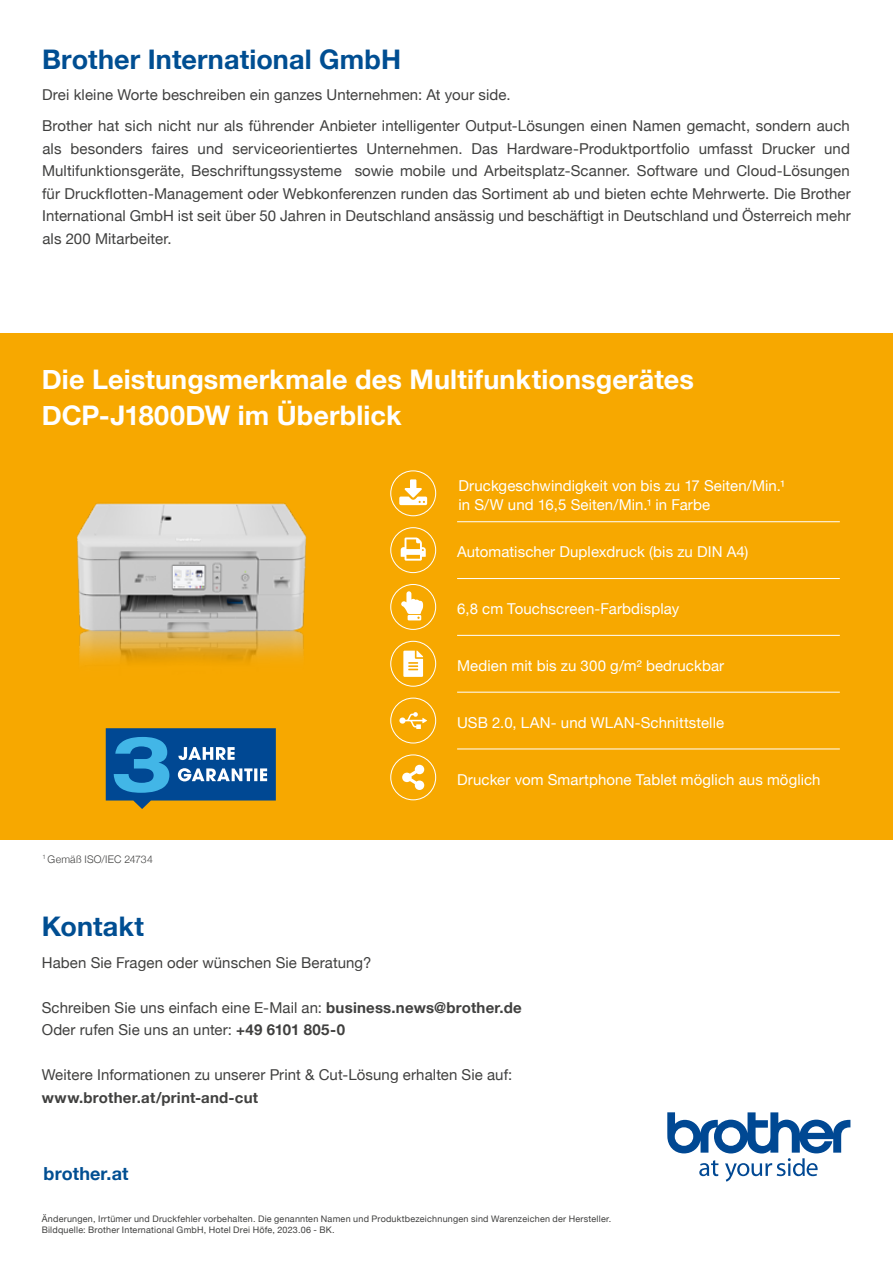
<style>
.page{position:relative;width:893px;height:1263px;background:#fff}
.page>*{position:absolute;margin:0;border:0;box-sizing:border-box;transform-origin:0 0}
.t1{font:700 27px/36px "Helvetica Neue";letter-spacing:.005em;color:#fff}
.t2{font:700 27px "Helvetica Neue";letter-spacing:.005em;color:#004e92}
.t3{font:700 18px "Helvetica Neue";letter-spacing:.005em;color:#004e92}
.t4{font:15px/22.5px "Helvetica Neue";letter-spacing:.005em;color:#40403f}
.t5{font:15px/19.5px "Helvetica Neue";letter-spacing:.005em;color:#fff}
.t6{font:700 15px "Helvetica Neue";letter-spacing:.015em;color:#40403f}
.t7{font:300 10.5px "Helvetica Neue";letter-spacing:.015em;color:#40403f}
.t8{font:9px/10.8px "Helvetica Neue";letter-spacing:.025em;color:#40403f}
.s1{font-weight:700}
</style>
<div class="page">
<div style="left:0;top:334px;width:893px;height:506px;background:#f7a800"></div>
<img style="left:77px;top:503px;width:230px;height:240px">
<svg style="left:667px;top:1112px;width:183px;height:69px"></svg>
<div style="left:390px;top:698px;width:46px;height:45px;border:1px solid #fff;border-radius:50%"></div>
<svg style="left:399px;top:712px;width:28px;height:17px"></svg>
<svg style="left:402px;top:765px;width:22px;height:25px"></svg>
<div style="left:390px;top:754px;width:46px;height:46px;border:1px solid #fff;border-radius:50%"></div>
<svg style="left:403px;top:651px;width:20px;height:26px"></svg>
<div style="left:390px;top:641px;width:46px;height:46px;border:1px solid #fff;border-radius:50%"></div>
<svg style="left:106px;top:728px;width:170px;height:81px;background:#346d96"></svg>
<hr style="left:457px;top:521px;width:383px;height:1px;background:#fff">
<hr style="left:457px;top:578px;width:383px;height:1px;background:#fff">
<hr style="left:457px;top:635px;width:383px;height:1px;background:#fff">
<hr style="left:457px;top:692px;width:383px;height:1px;background:#fff">
<svg style="left:399px;top:479px;width:28px;height:26px"></svg>
<div style="left:390px;top:470px;width:46px;height:46px;border:1px solid #fff;border-radius:50%"></div>
<div style="left:390px;top:527px;width:46px;height:46px;border:1px solid #fff;border-radius:50%"></div>
<svg style="left:401px;top:537px;width:25px;height:24px"></svg>
<svg style="left:401px;top:591px;width:22px;height:29px"></svg>
<div style="left:390px;top:584px;width:46px;height:46px;border:1px solid #fff;border-radius:50%"></div>
<hr style="left:457px;top:749px;width:383px;height:1px;background:#fff">
<h1 class="t2" style="left:42px;top:38px;width:360px">Brother International GmbH</h1>
<p class="t4" style="left:42px;top:80px;width:809px;line-height:31px">Drei kleine Worte beschreiben ein ganzes Unternehmen: At your side.<br>Brother hat sich nicht nur als führender Anbieter intelligenter Output-Lösungen einen Namen gemacht, sondern auch</p>
<p class="t4" style="left:42px;top:138px;width:810px;text-align:justify">als besonders faires und serviceorientiertes Unternehmen. Das Hardware-Produktportfolio umfasst Drucker und Multifunktionsgeräte, Beschriftungssysteme sowie mobile und Arbeitsplatz-Scanner. Software und Cloud-Lösungen für Druckflotten-Management oder Webkonferenzen runden das Sortiment ab und bieten echte Mehrwerte. Die Brother International GmbH ist seit über 50 Jahren in Deutschland ansässig und beschäftigt in Deutschland und Österreich mehr als 200 Mitarbeiter.</p>
<h1 class="t1" style="left:42px;top:362px;width:654px">Die Leistungsmerkmale des Multifunktionsgerätes<br>DCP-J1800DW im Überblick</h1>
<p class="t5" style="left:458px;top:476px;width:328px">Druckgeschwindigkeit von bis zu 17 Seiten/Min.¹ in S/W und 16,5 Seiten/Min.¹ in Farbe</p>
<p class="t5" style="left:457px;top:543px;width:293px">Automatischer Duplexdruck (bis zu DIN A4)</p>
<p class="t5" style="left:457px;top:600px;width:224px">6,8 cm Touchscreen-Farbdisplay</p>
<p class="t5" style="left:457px;top:657px;width:269px">Medien mit bis zu 300 g/m² bedruckbar</p>
<p class="t5" style="left:457px;top:713px;width:269px">USB 2.0, LAN- und WLAN-Schnittstelle</p>
<p class="t7" style="left:43px;top:850px;width:112px"><sup>1</sup> Gemäß ISO/IEC 24734</p>
<p class="t5" style="left:457px;top:770px;width:365px">Drucker vom Smartphone Tablet möglich aus möglich</p>
<h1 class="t2" style="left:42px;top:905px;width:104px">Kontakt</h1>
<p class="t4" style="left:42px;top:952px;width:331px">Haben Sie Fragen oder wünschen Sie Beratung?</p>
<p class="t4" style="left:42px;top:997px;width:482px">Schreiben Sie uns einfach eine E-Mail an: <span class="s1">business.news@brother.de<br></span>Oder rufen Sie uns an unter: <span class="s1">+49 6101 805-0</span></p>
<p class="t4" style="left:42px;top:1065px;width:472px">Weitere Informationen zu unserer Print &amp; Cut-Lösung erhalten Sie auf:</p>
<p class="t6" style="left:42px;top:1086px;width:218px">www.brother.at/print-and-cut</p>
<p class="t3" style="left:44px;top:1159px;width:86px">brother.at</p>
<p class="t8" style="left:42px;top:1214px;width:571px">Änderungen, Irrtümer und Druckfehler vorbehalten. Die genannten Namen und Produktbezeichnungen sind Warenzeichen der Hersteller.<br>Bildquelle: Brother International GmbH, Hotel Drei Höfe, 2023.06 - BK.</p>
</div>
